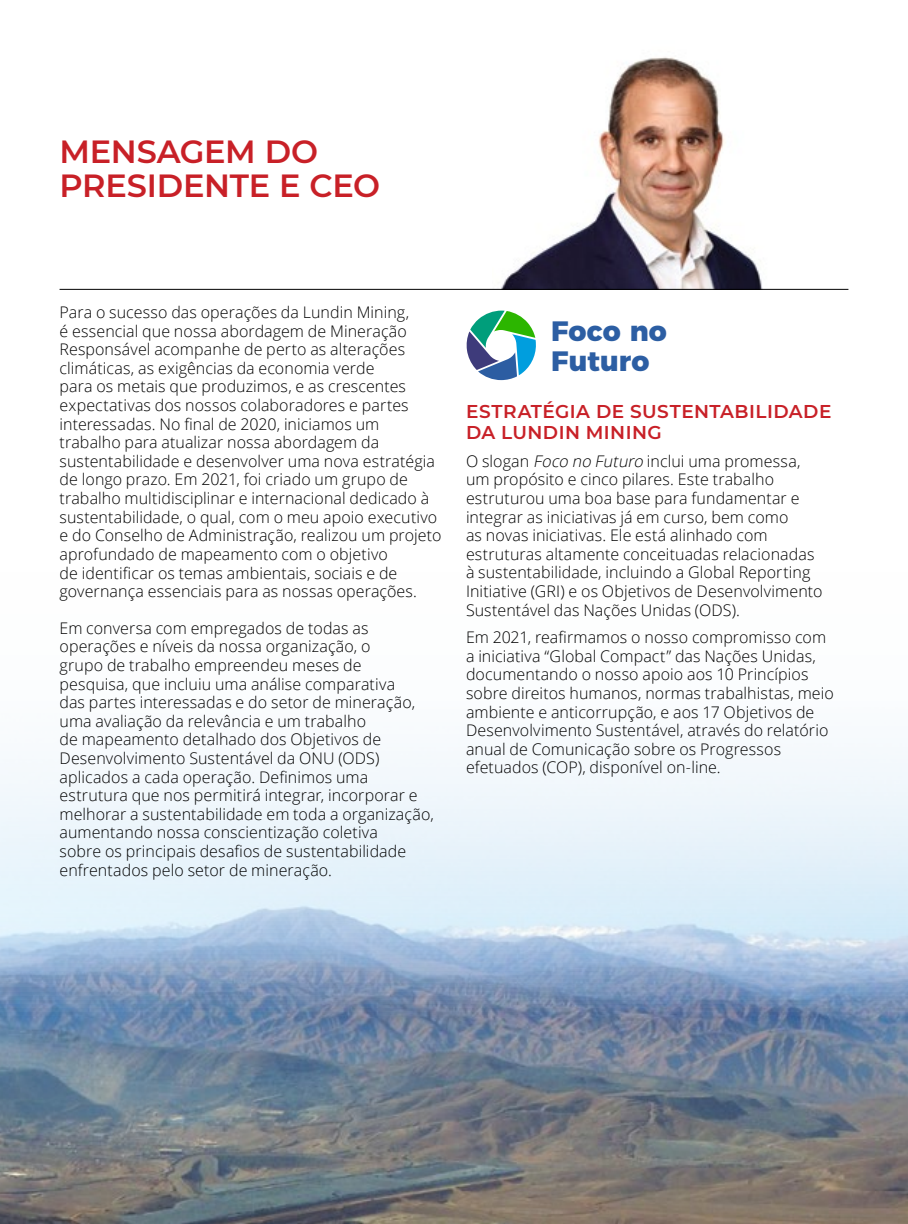
<style>
.page{position:relative;width:908px;height:1224px;background:#fff}
.page>*{position:absolute;margin:0;border:0;box-sizing:border-box;transform-origin:0 0}
.t1{font:600 32px/34px "Montserrat";letter-spacing:-.01em;color:#c82027}
.t2{font:800 28px/30px "Montserrat";letter-spacing:.005em;color:#2c5ea3}
.t3{font:600 18.4px/21.4px "Montserrat";letter-spacing:.025em;color:#c82027}
.t4{font:300 16px/18.6px "Open Sans";letter-spacing:.005em;color:#000}
.s1{font-style:italic}
</style>
<div class="page">
<img style="left:0;top:751px;width:907px;height:473px">
<img style="left:492px;top:57px;width:294px;height:232px">
<hr style="left:60px;top:289px;width:788px;height:1px;background:#000">
<svg style="left:466px;top:311px;width:70px;height:69px"></svg>
<h1 class="t1" style="left:60px;top:133px;width:322px">MENSAGEM DO<br>PRESIDENTE E CEO</h1>
<p class="t4" style="left:60px;top:302px;width:383px">Para o sucesso das operações da Lundin Mining,<br>é essencial que nossa abordagem de Mineração Responsável acompanhe de perto as alterações climáticas, as exigências da economia verde<br>para os metais que produzimos, e as crescentes expectativas dos nossos colaboradores e partes interessadas. No final de 2020, iniciamos um trabalho para atualizar nossa abordagem da sustentabilidade e desenvolver uma nova estratégia de longo prazo. Em 2021, foi criado um grupo de trabalho multidisciplinar e internacional dedicado à sustentabilidade, o qual, com o meu apoio executivo e do Conselho de Administração, realizou um projeto aprofundado de mapeamento com o objetivo<br>de identificar os temas ambientais, sociais e de governança essenciais para as nossas operações.</p>
<p class="t4" style="left:60px;top:618px;width:375px">Em conversa com empregados de todas as operações e níveis da nossa organização, o<br>grupo de trabalho empreendeu meses de pesquisa, que incluiu uma análise comparativa<br>das partes interessadas e do setor de mineração, uma avaliação da relevância e um trabalho<br>de mapeamento detalhado dos Objetivos de Desenvolvimento Sustentável da ONU (ODS) aplicados a cada operação. Definimos uma estrutura que nos permitirá integrar, incorporar e melhorar a sustentabilidade em toda a organização, aumentando nossa conscientização coletiva<br>sobre os principais desafios de sustentabilidade enfrentados pelo setor de mineração.</p>
<h2 class="t2" style="left:551px;top:314px;width:117px">Foco no<br>Futuro</h2>
<p class="t3" style="left:466px;top:400px;width:367px">ESTRATÉGIA DE SUSTENTABILIDADE<br>DA LUNDIN MINING</p>
<p class="t4" style="left:466px;top:451px;width:358px">O slogan <span class="s1">Foco no Futuro</span> inclui uma promessa, um propósito e cinco pilares. Este trabalho estruturou uma boa base para fundamentar e integrar as iniciativas já em curso, bem como<br>as novas iniciativas. Ele está alinhado com estruturas altamente conceituadas relacionadas à sustentabilidade, incluindo a Global Reporting Initiative (GRI) e os Objetivos de Desenvolvimento Sustentável das Nações Unidas (ODS).</p>
<p class="t4" style="left:466px;top:628px;width:369px">Em 2021, reafirmamos o nosso compromisso com a iniciativa “Global Compact” das Nações Unidas, documentando o nosso apoio aos 10 Princípios sobre direitos humanos, normas trabalhistas, meio ambiente e anticorrupção, e aos 17 Objetivos de Desenvolvimento Sustentável, através do relatório anual de Comunicação sobre os Progressos efetuados (COP), disponível on-line.</p>
</div>
